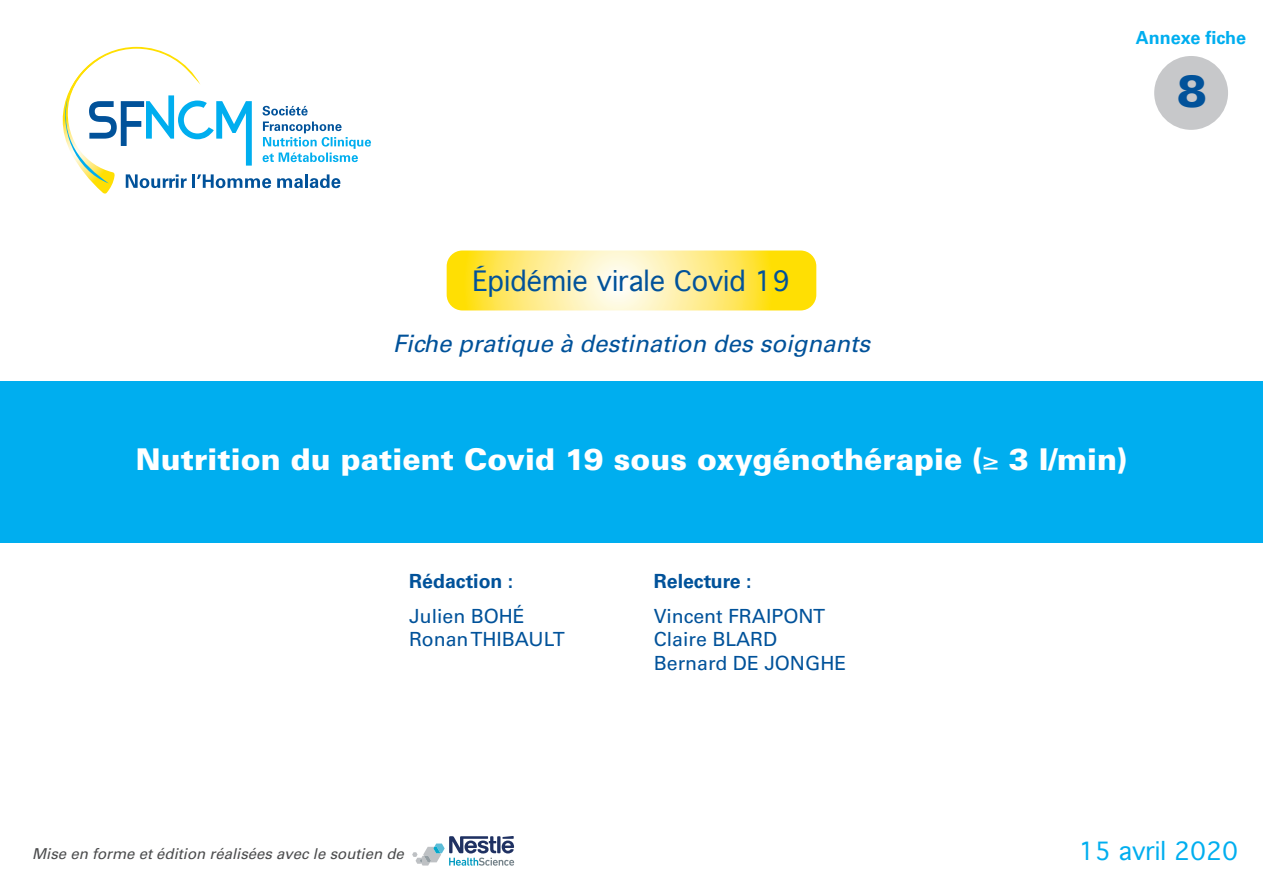
<style>
.page{position:relative;width:1263px;height:893px;background:#fff}
.page>*{position:absolute;margin:0;border:0;box-sizing:border-box;transform-origin:0 0}
.t1{font:900 45px "Univers";color:#01529a}
.t2{font:900 30px "Univers";color:#fff}
.t3{font:26.85px "Geneva";color:#01529a}
.t4{font:italic 24px "Univers";color:#01529a}
.t5{font:24px "Geneva";color:#00aeef}
.t6{font:19.5px/23.4px "Univers";color:#01529a}
.t7{font:700 19.5px "Univers";color:#01529a}
.t8{font:700 18px "Univers";color:#00aeef}
.t9{font:italic 15px "Univers";color:#4b4c4d}
</style>
<div class="page">
<div style="left:0;top:382px;width:1263px;height:161px;background:#00aeef"></div>
<svg style="left:447px;top:250px;width:369px;height:60px;background:#feeb79"></svg>
<svg style="left:62px;top:47px;width:309px;height:147px"></svg>
<svg style="left:412px;top:836px;width:102px;height:30px"></svg>
<div style="left:1154px;top:56px;width:74px;height:74px;background:#c7c8ca;border-radius:50%"></div>
<p class="t8" style="left:1136px;top:28px;width:112px">Annexe fiche</p>
<h1 class="t1" style="left:1177px;top:63px;width:32px">8</h1>
<h3 class="t3" style="left:472px;top:266px;width:319px">Épidémie virale Covid 19</h3>
<p class="t4" style="left:393px;top:329px;width:479px">Fiche pratique à destination des soignants</p>
<h2 class="t2" style="left:136px;top:441px;width:993px">Nutrition du patient Covid 19 sous oxygénothérapie (≥ 3 l/min)</h2>
<p class="t7" style="left:409px;top:569px;width:106px">Rédaction :</p>
<p class="t6" style="left:409px;top:604px;width:157px">Julien BOHÉ<br>Ronan THIBAULT</p>
<p class="t7" style="left:654px;top:569px;width:99px">Relecture :</p>
<p class="t6" style="left:654px;top:604px;width:194px">Vincent FRAIPONT<br>Claire BLARD<br>Bernard DE JONGHE</p>
<p class="t9" style="left:32px;top:844px;width:373px">Mise en forme et édition réalisées avec le soutien de</p>
<p class="t5" style="left:1079px;top:838px;width:161px">15 avril 2020</p>
</div>
